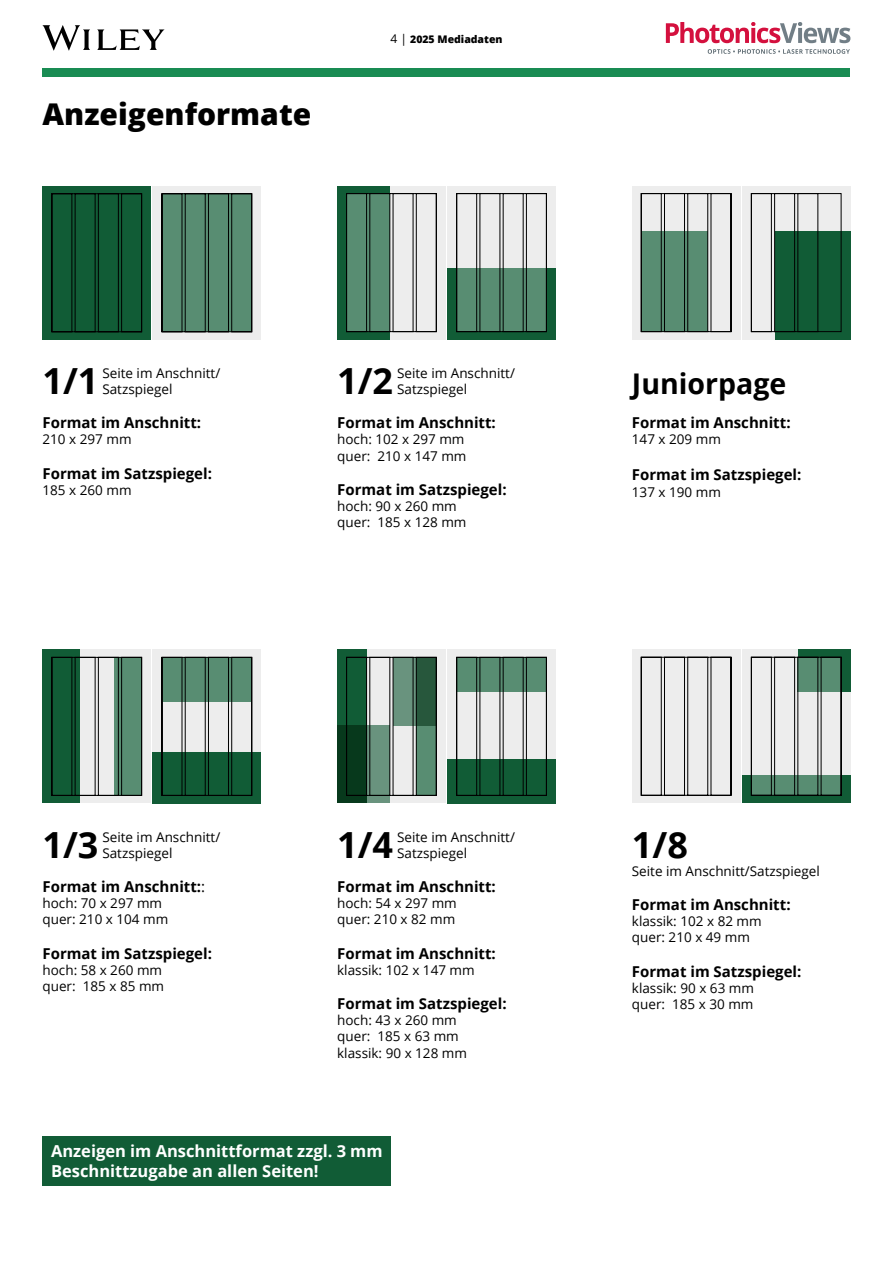
<style>
.page{position:relative;width:893px;height:1263px;background:#fff}
.page>*{position:absolute;margin:0;border:0;box-sizing:border-box;transform-origin:0 0}
.t1{font:700 36px "Open Sans";color:#000}
.t2{font:800 30px "Open Sans";color:#000}
.t3{font:700 28.5px "Open Sans";color:#000}
.t4{font:700 16.5px/19.8px "Open Sans";color:#fff}
.t5{font:700 15px "Open Sans";color:#000}
.t6{font:13.5px/16.2px "Open Sans";color:#000}
.t7{font:800 10.5px "Open Sans";color:#000}
.s1{font-weight:400;font-size:12px}
.s2{font-weight:400}
</style>
<div class="page">
<svg style="left:708px;top:49px;width:142px;height:5px"></svg>
<svg style="left:666px;top:22px;width:184px;height:21px"></svg>
<div style="left:43px;top:68px;width:807px;height:9px;background:#198c53"></div>
<svg style="left:43px;top:25px;width:121px;height:26px"></svg>
<div style="left:43px;top:649px;width:108px;height:154px;background:#ededed"></div>
<div style="left:43px;top:649px;width:37px;height:154px;background:#115c36"></div>
<div style="left:153px;top:649px;width:108px;height:154px;background:#ededed"></div>
<div style="left:153px;top:752px;width:108px;height:51px;background:#115c36"></div>
<svg style="left:51px;top:657px;width:201px;height:139px"></svg>
<div style="left:337px;top:649px;width:109px;height:154px;background:#ededed"></div>
<div style="left:337px;top:649px;width:30px;height:154px;background:#115c36"></div>
<div style="left:447px;top:649px;width:109px;height:154px;background:#ededed"></div>
<div style="left:447px;top:759px;width:109px;height:44px;background:#115c36"></div>
<div style="left:742px;top:649px;width:108px;height:154px;background:#ededed"></div>
<div style="left:632px;top:649px;width:108px;height:154px;background:#ededed"></div>
<svg style="left:337px;top:725px;width:53px;height:78px"></svg>
<div style="left:742px;top:775px;width:109px;height:28px;background:#115c36"></div>
<div style="left:798px;top:649px;width:52px;height:43px;background:#115c36"></div>
<svg style="left:641px;top:657px;width:200px;height:139px"></svg>
<div style="left:153px;top:186px;width:108px;height:154px;background:#ededed"></div>
<div style="left:43px;top:186px;width:108px;height:154px;background:#115c36"></div>
<svg style="left:51px;top:193px;width:201px;height:139px"></svg>
<div style="left:447px;top:186px;width:109px;height:154px;background:#ededed"></div>
<div style="left:337px;top:186px;width:109px;height:154px;background:#ededed"></div>
<div style="left:447px;top:268px;width:109px;height:72px;background:#115c36"></div>
<div style="left:337px;top:186px;width:53px;height:154px;background:#115c36"></div>
<svg style="left:346px;top:193px;width:201px;height:139px"></svg>
<div style="left:742px;top:186px;width:108px;height:154px;background:#ededed"></div>
<div style="left:632px;top:186px;width:108px;height:154px;background:#ededed"></div>
<div style="left:775px;top:231px;width:75px;height:109px;background:#115c36"></div>
<svg style="left:641px;top:193px;width:200px;height:139px"></svg>
<div style="left:43px;top:1136px;width:348px;height:49px;background:#115c36"></div>
<svg style="left:346px;top:657px;width:201px;height:139px"></svg>
<h2 class="t2" style="left:43px;top:91px;width:270px">Anzeigenformate</h2>
<p class="t7" style="left:390px;top:31px;width:114px"><span class="s1">4 |</span> 2025 Mediadaten</p>
<h1 class="t1" style="left:43px;top:355px;width:57px">1/1</h1>
<p class="t6" style="left:102px;top:364px;width:119px">Seite im Anschnitt/<br>Satzspiegel</p>
<p class="t5" style="left:43px;top:412px;width:160px">Format im Anschnitt:</p>
<p class="t6" style="left:43px;top:431px;width:91px">210 x 297 mm</p>
<p class="t5" style="left:43px;top:463px;width:171px">Format im Satzspiegel:</p>
<p class="t6" style="left:43px;top:481px;width:91px">185 x 260 mm</p>
<h1 class="t1" style="left:337px;top:355px;width:57px">1/2</h1>
<p class="t6" style="left:397px;top:364px;width:119px">Seite im Anschnitt/<br>Satzspiegel</p>
<p class="t5" style="left:337px;top:412px;width:160px">Format im Anschnitt:</p>
<p class="t6" style="left:337px;top:431px;width:131px">hoch: 102 x 297 mm quer: 210 x 147 mm</p>
<p class="t5" style="left:337px;top:479px;width:171px">Format im Satzspiegel:</p>
<p class="t6" style="left:337px;top:498px;width:131px">hoch: 90 x 260 mm quer: 185 x 128 mm</p>
<h3 class="t3" style="left:632px;top:363px;width:156px">Juniorpage</h3>
<p class="t5" style="left:632px;top:412px;width:160px">Format im Anschnitt:</p>
<p class="t6" style="left:632px;top:431px;width:91px">147 x 209 mm</p>
<p class="t5" style="left:632px;top:464px;width:171px">Format im Satzspiegel:</p>
<p class="t6" style="left:632px;top:483px;width:91px">137 x 190 mm</p>
<h1 class="t1" style="left:43px;top:819px;width:57px">1/3</h1>
<p class="t6" style="left:102px;top:828px;width:119px">Seite im Anschnitt/<br>Satzspiegel</p>
<p class="t5" style="left:43px;top:876px;width:164px">Format im Anschnitt:<span class="s2">:</span></p>
<p class="t6" style="left:43px;top:895px;width:127px">hoch: 70 x 297 mm quer: 210 x 104 mm</p>
<p class="t5" style="left:43px;top:942px;width:171px">Format im Satzspiegel:</p>
<p class="t6" style="left:43px;top:961px;width:123px">hoch: 58 x 260 mm quer: 185 x 85 mm</p>
<h1 class="t1" style="left:337px;top:819px;width:57px">1/4</h1>
<p class="t6" style="left:397px;top:828px;width:119px">Seite im Anschnitt/<br>Satzspiegel</p>
<p class="t5" style="left:337px;top:876px;width:160px">Format im Anschnitt:</p>
<p class="t6" style="left:337px;top:895px;width:121px">hoch: 54 x 297 mm quer: 210 x 82 mm</p>
<p class="t5" style="left:337px;top:942px;width:160px">Format im Anschnitt:</p>
<p class="t6" style="left:337px;top:961px;width:139px">klassik: 102 x 147 mm</p>
<p class="t5" style="left:337px;top:993px;width:171px">Format im Satzspiegel:</p>
<p class="t6" style="left:337px;top:1012px;width:131px">hoch: 43 x 260 mm quer: 185 x 63 mm klassik: 90 x 128 mm</p>
<p class="t4" style="left:51px;top:1141px;width:333px">Anzeigen im Anschnittformat zzgl. 3 mm<br>Beschnittzugabe an allen Seiten!</p>
<h1 class="t1" style="left:632px;top:819px;width:57px">1/8</h1>
<p class="t6" style="left:632px;top:862px;width:190px">Seite im Anschnitt/Satzspiegel</p>
<p class="t5" style="left:632px;top:894px;width:160px">Format im Anschnitt:</p>
<p class="t6" style="left:632px;top:913px;width:131px">klassik: 102 x 82 mm quer: 210 x 49 mm</p>
<p class="t5" style="left:632px;top:960px;width:171px">Format im Satzspiegel:</p>
<p class="t6" style="left:632px;top:979px;width:124px">klassik: 90 x 63 mm quer: 185 x 30 mm</p>
</div>
